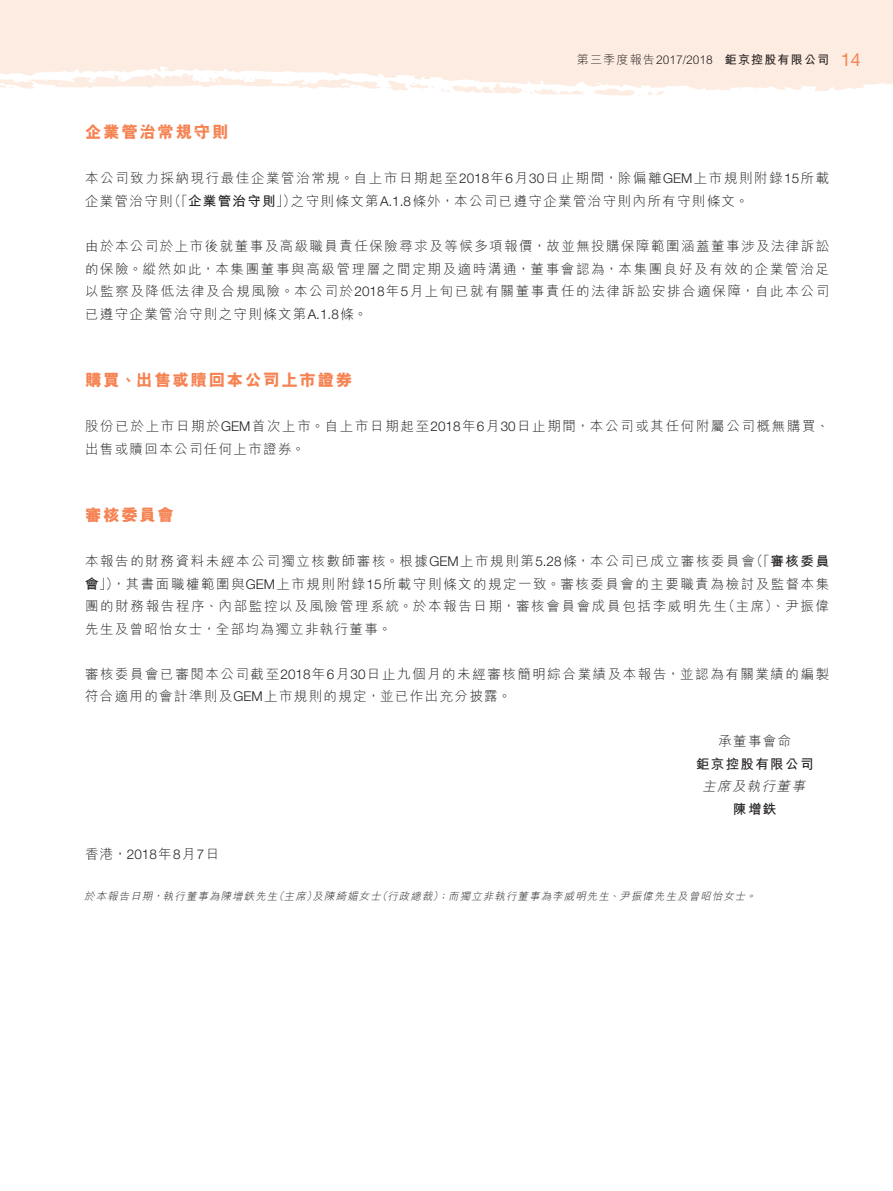
<style>
.page{position:relative;width:893px;height:1191px;background:#fff}
.page>*{position:absolute;margin:0;border:0;box-sizing:border-box;transform-origin:0 0}
.t1{font:800 16.5px "M Hei HK";letter-spacing:.1em;color:#f58353}
.t2{font:300 13.5px/22.5px "M Hei HK";letter-spacing:.115em;color:#231f20}
.t3{font:700 13.5px "M Hei HK";letter-spacing:.1em;color:#231f20}
.t4{font:italic 300 13.5px "M Hei HK";color:#231f20}
.t5{font:300 12px "M Hei HK";letter-spacing:.05em;color:#231f20}
.t6{font:italic 300 10.5px "M Hei HK";color:#231f20}
.s1{font-weight:700}
.s2{font-family:"Helvetica Neue LT Std";font-weight:400;font-size:18px;color:#f58353}
.s3{font-family:"Helvetica Neue LT Std"}
</style>
<div class="page">
<p class="t5" style="left:577px;top:54px;width:286px">第三季度報告2017/2018 <span class="s1">鉅京控股有限公司</span> <span class="s2">14</span></p>
<p class="t1" style="left:85px;top:124px;width:145px">企業管治常規守則</p>
<p class="t2" style="left:85px;top:167px;width:746px">本公司致力採納現行最佳企業管治常規。自上市日期起至<span class="s3">2018</span>年<span class="s3">6</span>月<span class="s3">30</span>日止期間，除偏離<span class="s3">GEM</span>上市規則附錄<span class="s3">15</span>所載企業管治守則（「<span class="s1">企業管治守則</span>」）之守則條文第<span class="s3">A.1.8</span>條外，本公司已遵守企業管治守則內所有守則條文。</p>
<p class="t2" style="left:85px;top:235px;width:746px;text-align:justify">由於本公司於上市後就董事及高級職員責任保險尋求及等候多項報價，故並無投購保障範圍涵蓋董事涉及法律訴訟的保險。縱然如此，本集團董事與高級管理層之間定期及適時溝通，董事會認為，本集團良好及有效的企業管治足以監察及降低法律及合規風險。本公司於<span class="s3">2018</span>年<span class="s3">5</span>月上旬已就有關董事責任的法律訴訟安排合適保障，自此本公司已遵守企業管治守則之守則條文第<span class="s3">A.1.8</span>條。</p>
<p class="t1" style="left:85px;top:371px;width:269px">購買、出售或贖回本公司上市證券</p>
<p class="t2" style="left:85px;top:415px;width:746px">股份已於上市日期於<span class="s3">GEM</span>首次上市。自上市日期起至<span class="s3">2018</span>年<span class="s3">6</span>月<span class="s3">30</span>日止期間，本公司或其任何附屬公司概無購買、出售或贖回本公司任何上市證券。</p>
<p class="t1" style="left:85px;top:506px;width:91px">審核委員會</p>
<p class="t2" style="left:85px;top:550px;width:746px;text-align:justify">本報告的財務資料未經本公司獨立核數師審核。根據<span class="s3">GEM</span>上市規則第<span class="s3">5.28</span>條，本公司已成立審核委員會（「<span class="s1">審核委員會</span>」），其書面職權範圍與<span class="s3">GEM</span>上市規則附錄<span class="s3">15</span>所載守則條文的規定一致。審核委員會的主要職責為檢討及監督本集團的財務報告程序、內部監控以及風險管理系統。於本報告日期，審核會員會成員包括李威明先生（主席）、尹振偉先生及曾昭怡女士，全部均為獨立非執行董事。</p>
<p class="t2" style="left:85px;top:662px;width:746px">審核委員會已審閱本公司截至<span class="s3">2018</span>年<span class="s3">6</span>月<span class="s3">30</span>日止九個月的未經審核簡明綜合業績及本報告，並認為有關業績的編製符合適用的會計準則及<span class="s3">GEM</span>上市規則的規定，並已作出充分披露。</p>
<p class="t2" style="left:718px;top:730px;width:74px">承董事會命</p>
<p class="t3" style="left:696px;top:754px;width:119px">鉅京控股有限公司</p>
<p class="t4" style="left:702px;top:779px;width:107px">主席及執行董事</p>
<p class="t3" style="left:733px;top:799px;width:45px">陳增鉄</p>
<p class="t2" style="left:85px;top:842px;width:136px">香港，<span class="s3">2018</span>年<span class="s3">8</span>月<span class="s3">7</span>日</p>
<p class="t6" style="left:84px;top:890px;width:675px">於本報告日期，執行董事為陳增鉄先生（主席）及陳綺媚女士（行政總裁）；而獨立非執行董事為李威明先生、尹振偉先生及曾昭怡女士。</p>
</div>
